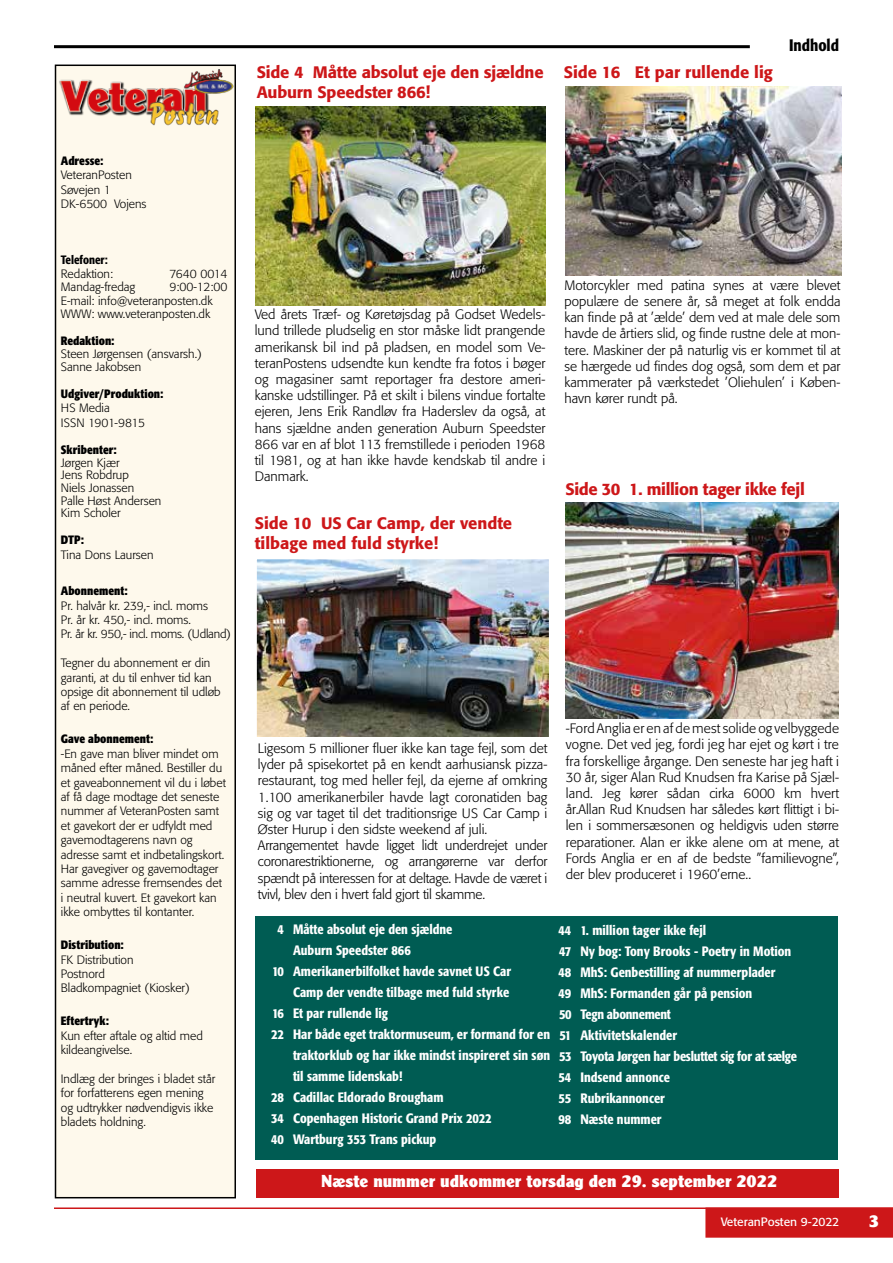
<style>
.page{position:relative;width:893px;height:1263px;background:#fff}
.page>*{position:absolute;margin:0;border:0;box-sizing:border-box;transform-origin:0 0}
.t1{font:18px "Clearface Gothic Extra Bold DTC";color:#fff}
.t2{font:500 16.5px/19.8px "Formata";letter-spacing:-.01em;color:#cd1719}
.t3{font:500 condensed 16.5px "Formata";color:#000}
.t4{font:300 13.5px/16.2px "Formata";color:#000;text-align:justify}
.t5{font:500 condensed 13.5px/21px "Formata";color:#fff}
.t6{font:300 12px/14.4px "Formata";color:#000}
.t7{font:700 condensed 12px "Formata";color:#000}
.t8{font:12px "Formata";color:#fff}
.t9{font:500 condensed 12px "Formata";color:#000}
.t10{font:300 12px "Formata";letter-spacing:-.02em;color:#000}
</style>
<div class="page">
<div style="left:705px;top:1209px;width:188px;height:29px;background:#cd1719"></div>
<hr style="left:54px;top:1207px;width:839px;height:2px;background:#cd1719">
<hr style="left:54px;top:45px;width:696px;height:3px;background:#000">
<div style="left:56px;top:65px;width:179px;height:1133px;background:#fef9ec"></div>
<div style="left:55px;top:65px;width:181px;height:1133px;border:2px solid #000"></div>
<img style="left:57px;top:70px;width:177px;height:56px">
<div style="left:255px;top:916px;width:583px;height:243px;background:#005c53"></div>
<div style="left:256px;top:1169px;width:582px;height:29px;background:#cd1719"></div>
<img style="left:255px;top:107px;width:290px;height:198px">
<img style="left:566px;top:87px;width:276px;height:189px">
<img style="left:565px;top:502px;width:274px;height:217px">
<img style="left:258px;top:561px;width:290px;height:175px">
<div style="left:255px;top:558px;width:296px;height:181px;border:2px solid #fff"></div>
<p class="t7" style="left:61px;top:153px;width:44px">Adresse:</p>
<p class="t6" style="left:61px;top:168px;width:87px">VeteranPosten<br>Søvejen 1<br>DK-6500 Vojens</p>
<p class="t9" style="left:61px;top:253px;width:49px">Telefoner:</p>
<p class="t6" style="left:61px;top:267px;width:54px">Redaktion:</p>
<p class="t10" style="left:169px;top:267px;width:59px">7640 0014</p>
<p class="t6" style="left:61px;top:280px;width:76px">Mandag-fredag</p>
<p class="t6" style="left:61px;top:281px;width:168px;line-height:13.5px;text-indent:109px">9:00-12:00<br>E-mail: info@veteranposten.dk<br>WWW: www.veteranposten.dk</p>
<p class="t7" style="left:61px;top:334px;width:55px">Redaktion:</p>
<p class="t6" style="left:61px;top:348px;width:143px;line-height:12.8px">Steen Jørgensen (ansvarsh.)<br>Sanne Jakobsen</p>
<p class="t7" style="left:61px;top:386px;width:104px">Udgiver/Produktion:</p>
<p class="t6" style="left:61px;top:401px;width:86px">HS Media<br>ISSN 1901-9815</p>
<p class="t7" style="left:61px;top:442px;width:58px">Skribenter:</p>
<p class="t6" style="left:61px;top:456px;width:102px;line-height:12.8px">Jørgen Kjær<br>Jens Robdrup<br>Niels Jonassen<br>Palle Høst Andersen<br>Kim Scholer</p>
<p class="t7" style="left:61px;top:533px;width:25px">DTP:</p>
<p class="t6" style="left:61px;top:548px;width:94px">Tina Dons Laursen</p>
<p class="t7" style="left:61px;top:583px;width:68px">Abonnement:</p>
<p class="t6" style="left:61px;top:598px;width:172px">Pr. halvår kr. 239,- incl. moms<br>Pr. år kr. 450,- incl. moms.<br>Pr. år kr. 950,- incl. moms. (Udland)</p>
<p class="t6" style="left:61px;top:656px;width:161px">Tegner du abonnement er din garanti, at du til enhver tid kan opsige dit abonnement til udløb af en periode.</p>
<p class="t7" style="left:61px;top:732px;width:94px">Gave abonnement:</p>
<p class="t6" style="left:61px;top:746px;width:167px">-En gave man bliver mindet om måned efter måned. Bestiller du et gaveabonnement vil du i løbet af få dage modtage det seneste nummer af VeteranPosten samt et gavekort der er udfyldt med gavemodtagerens navn og adresse samt et indbetalingskort.<br>Har gavegiver og gavemodtager samme adresse fremsendes det i neutral kuvert. Et gavekort kan ikke ombyttes til kontanter.</p>
<p class="t7" style="left:61px;top:937px;width:65px">Distribution:</p>
<p class="t6" style="left:61px;top:952px;width:131px">FK Distribution<br>Postnord<br>Bladkompagniet (Kiosker)</p>
<p class="t7" style="left:61px;top:1014px;width:50px">Eftertryk:</p>
<p class="t6" style="left:61px;top:1028px;width:144px">Kun efter aftale og altid med kildeangivelse.</p>
<p class="t6" style="left:61px;top:1072px;width:156px">Indlæg der bringes i bladet står for forfatterens egen mening og udtrykker nødvendigvis ikke bladets holdning.</p>
<p class="t2" style="left:257px;top:62px;width:518px">Side 4 Måtte absolut eje den sjældne Side 16 Et par rullende lig<br>Auburn Speedster 866!</p>
<p class="t3" style="left:789px;top:35px;width:51px">Indhold</p>
<p class="t4" style="left:255px;top:307px;width:292px">Ved årets Træf- og Køretøjsdag på Godset Wedels&shy;lund trillede pludselig en stor måske lidt prangende amerikansk bil ind på pladsen, en model som Ve&shy;teranPostens udsendte kun kendte fra fotos i bøger og magasiner samt reportager fra destore ameri&shy;kanske udstillinger. På et skilt i bilens vindue fortalte ejeren, Jens Erik Randløv fra Haderslev da også, at hans sjældne anden generation Auburn Speedster 866 var en af blot 113 fremstillede i perioden 1968 til 1981, og at han ikke havde kendskab til andre i Danmark.</p>
<p class="t2" style="left:255px;top:514px;width:259px">Side 10 US Car Camp, der vendte tilbage med fuld styrke!</p>
<p class="t4" style="left:564px;top:277px;width:277px">Motorcykler med patina synes at være blevet populære de senere år, så meget at folk endda kan finde på at ’ælde’ dem ved at male dele som havde de årtiers slid, og finde rustne dele at mon&shy;tere. Maskiner der på naturlig vis er kommet til at se hærgede ud findes dog også, som dem et par kammerater på værkstedet ’Oliehulen’ i Køben&shy;havn kører rundt på.</p>
<p class="t2" style="left:565px;top:479px;width:241px">Side 30 1. million tager ikke fejl</p>
<p class="t4" style="left:258px;top:740px;width:291px;text-align:left">Ligesom 5 millioner fluer ikke kan tage fejl, som det lyder på spisekortet på en kendt aarhusiansk pizza&shy;restaurant, tog med heller fejl, da ejerne af omkring 1.100 amerikanerbiler havde lagt coronatiden bag sig og var taget til det traditionsrige US Car Camp i Øster Hurup i den sidste weekend af juli.<br>Arrangementet havde ligget lidt underdrejet under coronarestriktionerne, og arrangørerne var derfor spændt på interessen for at deltage. Havde de været i tvivl, blev den i hvert fald gjort til skamme.</p>
<p class="t5" style="left:278px;top:918px;width:176px">4 Måtte absolut eje den sjældne</p>
<p class="t5" style="left:293px;top:939px;width:119px">Auburn Speedster 866</p>
<p class="t5" style="left:272px;top:960px;width:241px">10 Amerikanerbilfolket havde savnet US Car</p>
<p class="t5" style="left:293px;top:981px;width:218px">Camp der vendte tilbage med fuld styrke</p>
<p class="t5" style="left:272px;top:1002px;width:118px">16 Et par rullende lig</p>
<p class="t5" style="left:271px;top:1023px;width:280px">22 Har både eget traktormuseum, er formand for en</p>
<p class="t5" style="left:293px;top:1044px;width:259px">traktorklub og har ikke mindst inspireret sin søn</p>
<p class="t5" style="left:293px;top:1065px;width:111px">til samme lidenskab!</p>
<p class="t5" style="left:271px;top:1086px;width:174px">28 Cadillac Eldorado Brougham</p>
<p class="t5" style="left:271px;top:1107px;width:222px">34 Copenhagen Historic Grand Prix 2022</p>
<p class="t5" style="left:271px;top:1128px;width:167px">40 Wartburg 353 Trans pickup</p>
<p class="t4" style="left:566px;top:720px;width:275px">-Ford Anglia er en af de mest solide og velbyggede vogne. Det ved jeg, fordi jeg har ejet og kørt i tre fra forskellige årgange. Den seneste har jeg haft i 30 år, siger Alan Rud Knudsen fra Karise på Sjæl&shy;land. Jeg kører sådan cirka 6000 km hvert år.Allan Rud Knudsen har således kørt flittigt i bi&shy;len i sommersæsonen og heldigvis uden større reparationer. Alan er ikke alene om at mene, at Fords Anglia er en af de bedste ”familievogne”, der blev produceret i 1960’erne..</p>
<p class="t5" style="left:558px;top:920px;width:240px">44 1. million tager ikke fejl<br>47 Ny bog: Tony Brooks - Poetry in Motion<br>48 MhS: Genbestilling af nummerplader<br>49 MhS: Formanden går på pension<br>50 Tegn abonnement<br>51 Aktivitetskalender<br>53 Toyota Jørgen har besluttet sig for at sælge<br>54 Indsend annonce<br>55 Rubrikannoncer<br>98 Næste nummer</p>
<h1 class="t1" style="left:321px;top:1171px;width:458px">Næste nummer udkommer torsdag den 29. september 2022</h1>
<p class="t8" style="left:721px;top:1214px;width:120px">VeteranPosten 9-2022</p>
<h1 class="t1" style="left:869px;top:1211px;width:12px">3</h1>
</div>
